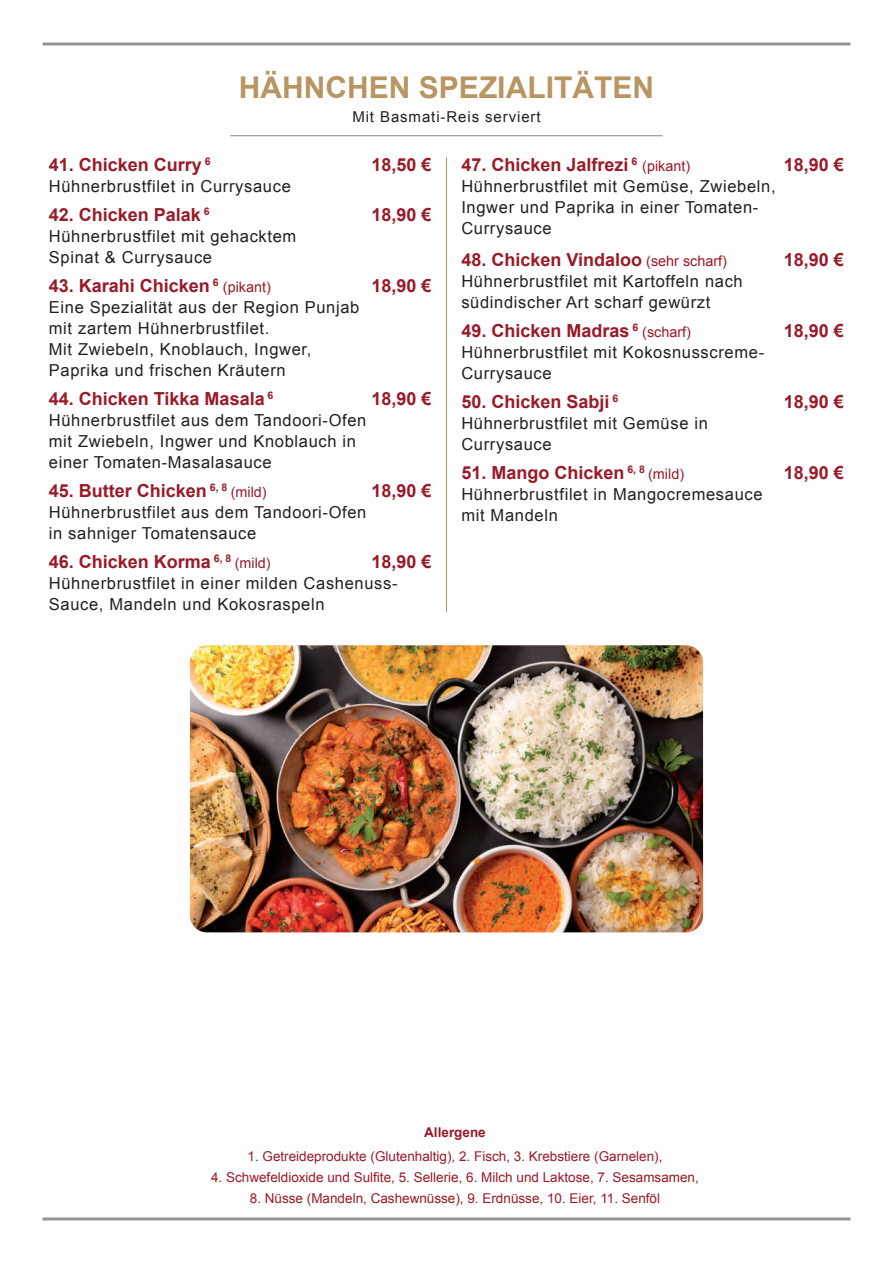
<style>
.page{position:relative;width:893px;height:1263px;background:#fff}
.page>*{position:absolute;margin:0;border:0;box-sizing:border-box;transform-origin:0 0}
.t1{font:700 30px "Arial";color:#b89662}
.t2{font:700 18px "Arial";color:#991a28}
.t3{font:16.5px/21px "Arial";letter-spacing:.04em;color:#231f20}
.t4{font:15px "Arial";letter-spacing:.06em;color:#231f20}
.t5{font:13.5px "Arial";color:#991a28}
.t6{font:700 13.5px "Arial";color:#991a28}
.s1{font-weight:400;font-size:14.4px}
</style>
<div class="page">
<hr style="left:43px;top:1217px;width:807px;height:3px;background:#939598">
<hr style="left:43px;top:43px;width:807px;height:3px;background:#939598">
<hr style="left:230px;top:135px;width:433px;height:1px;background:#939598">
<hr style="left:446px;top:157px;width:1px;height:455px;background:#b89662">
<img style="left:190px;top:645px;width:513px;height:287px">
<h1 class="t1" style="left:239px;top:68px;width:416px">HÄHNCHEN SPEZIALITÄTEN</h1>
<p class="t4" style="left:352px;top:107px;width:190px">Mit Basmati-Reis serviert</p>
<p class="t2" style="left:49px;top:153px;width:163px">41. Chicken Curry <sup>6</sup></p>
<p class="t2" style="left:371px;top:153px;width:62px">18,50 €</p>
<p class="t3" style="left:49px;top:176px;width:243px">Hühnerbrustfilet in Currysauce</p>
<p class="t2" style="left:49px;top:203px;width:162px">42. Chicken Palak <sup>6</sup></p>
<p class="t2" style="left:371px;top:203px;width:62px">18,90 €</p>
<p class="t3" style="left:49px;top:226px;width:249px">Hühnerbrustfilet mit gehacktem<br>Spinat &amp; Currysauce</p>
<p class="t2" style="left:49px;top:274px;width:223px">43. Karahi Chicken <sup>6</sup> <span class="s1">(pikant)</span></p>
<p class="t2" style="left:371px;top:274px;width:62px">18,90 €</p>
<p class="t3" style="left:49px;top:297px;width:312px">Eine Spezialität aus der Region Punjab mit zartem Hühnerbrustfilet.<br>Mit Zwiebeln, Knoblauch, Ingwer, Paprika und frischen Kräutern</p>
<p class="t2" style="left:49px;top:387px;width:226px">44. Chicken Tikka Masala <sup>6</sup></p>
<p class="t2" style="left:371px;top:387px;width:62px">18,90 €</p>
<p class="t3" style="left:49px;top:410px;width:319px">Hühnerbrustfilet aus dem Tandoori-Ofen mit Zwiebeln, Ingwer und Knoblauch in einer Tomaten-Masalasauce</p>
<p class="t2" style="left:49px;top:479px;width:219px">45. Butter Chicken <sup>6,</sup> <sup>8</sup> <span class="s1">(mild)</span></p>
<p class="t2" style="left:371px;top:479px;width:62px">18,90 €</p>
<p class="t3" style="left:49px;top:502px;width:319px">Hühnerbrustfilet aus dem Tandoori-Ofen in sahniger Tomatensauce</p>
<p class="t2" style="left:49px;top:550px;width:223px">46. Chicken Korma <sup>6,</sup> <sup>8</sup> <span class="s1">(mild)</span></p>
<p class="t2" style="left:371px;top:550px;width:62px">18,90 €</p>
<p class="t3" style="left:49px;top:573px;width:350px">Hühnerbrustfilet in einer milden Cashenuss-<br>Sauce, Mandeln und Kokosraspeln</p>
<p class="t2" style="left:461px;top:153px;width:230px">47. Chicken Jalfrezi <sup>6</sup> <span class="s1">(pikant)</span></p>
<p class="t2" style="left:784px;top:153px;width:62px">18,90 €</p>
<p class="t3" style="left:461px;top:176px;width:316px">Hühnerbrustfilet mit Gemüse, Zwiebeln,<br>Ingwer und Paprika in einer Tomaten-<br>Currysauce</p>
<p class="t2" style="left:461px;top:248px;width:267px">48. Chicken Vindaloo <span class="s1">(sehr scharf)</span></p>
<p class="t2" style="left:784px;top:248px;width:62px">18,90 €</p>
<p class="t3" style="left:461px;top:271px;width:283px">Hühnerbrustfilet mit Kartoffeln nach südindischer Art scharf gewürzt</p>
<p class="t2" style="left:461px;top:319px;width:231px">49. Chicken Madras <sup>6</sup> <span class="s1">(scharf)</span></p>
<p class="t2" style="left:784px;top:319px;width:62px">18,90 €</p>
<p class="t3" style="left:461px;top:342px;width:304px">Hühnerbrustfilet mit Kokosnusscreme-<br>Currysauce</p>
<p class="t2" style="left:461px;top:390px;width:158px">50. Chicken Sabji <sup>6</sup></p>
<p class="t2" style="left:784px;top:390px;width:62px">18,90 €</p>
<p class="t3" style="left:461px;top:413px;width:248px">Hühnerbrustfilet mit Gemüse in<br>Currysauce</p>
<p class="t2" style="left:461px;top:461px;width:224px">51. Mango Chicken <sup>6,</sup> <sup>8</sup> <span class="s1">(mild)</span></p>
<p class="t2" style="left:784px;top:461px;width:62px">18,90 €</p>
<p class="t3" style="left:461px;top:484px;width:303px">Hühnerbrustfilet in Mangocremesauce mit Mandeln</p>
<p class="t6" style="left:424px;top:1123px;width:63px">Allergene</p>
<p class="t5" style="left:247px;top:1147px;width:416px">1. Getreideprodukte (Glutenhaltig), 2. Fisch, 3. Krebstiere (Garnelen),</p>
<p class="t5" style="left:211px;top:1168px;width:489px">4. Schwefeldioxide und Sulfite, 5. Sellerie, 6. Milch und Laktose, 7. Sesamsamen,</p>
<p class="t5" style="left:250px;top:1189px;width:412px">8. Nüsse (Mandeln, Cashewnüsse), 9. Erdnüsse, 10. Eier, 11. Senföl</p>
</div>
